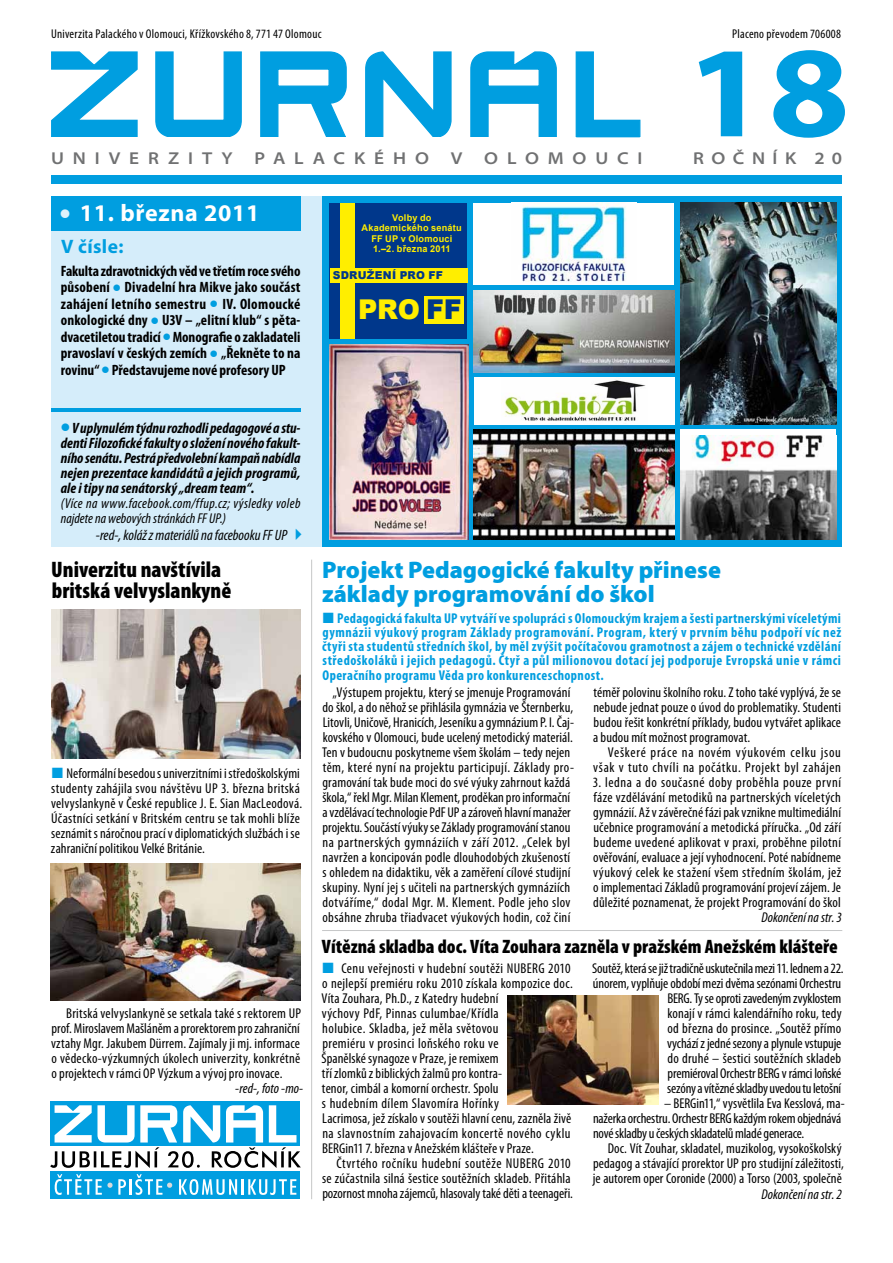
<style>
.page{position:relative;width:893px;height:1263px;background:#fff}
.page>*{position:absolute;margin:0;border:0;box-sizing:border-box;transform-origin:0 0}
.t1{font:700 130.35px "Myriad Pro";color:#009ee0;scale:1.12 1}
.t2{font:900 27.3px "Arial";color:#fe0}
.t3{font:900 24px/24px "Myriad Pro";color:#009ee0}
.t4{font:700 24px "Myriad Pro";letter-spacing:.03em;color:#fff}
.t5{font:900 condensed 22.5px/21px "Myriad Pro";color:#000}
.t6{font:900 condensed 19.5px "Myriad Pro";color:#000}
.t7{font:700 19.5px "Myriad Pro";letter-spacing:.02em;color:#009ee0}
.t8{font:600 semi-expanded 17.25px "Myriad Pro";letter-spacing:.5em;color:#707172}
.t9{font:600 semi-expanded 17.25px "Myriad Pro";letter-spacing:.42em;color:#707172}
.t10{font:700 condensed 15px/16.5px "Myriad Pro";color:#000;text-align:justify}
.t11{font:italic 700 condensed 15px/15px "Myriad Pro";letter-spacing:.01em;color:#000;text-align:justify}
.t12{font:italic condensed 15px "Myriad Pro";color:#000}
.t13{font:condensed 14.25px/15px "Myriad Pro";letter-spacing:.01em;color:#000}
.t14{font:700 condensed 14.25px/14.2px "Myriad Pro";letter-spacing:.03em;color:#009ee0;text-align:justify}
.t15{font:condensed 14.25px/15px "Myriad Pro";letter-spacing:-.01em;color:#000;text-align:right}
.t16{font:condensed 14.25px/15px "Myriad Pro";letter-spacing:-.015em;color:#000}
.t17{font:italic condensed 14.25px/15px "Myriad Pro";letter-spacing:.005em;color:#000}
.t18{font:condensed 14.25px/15px "Myriad Pro";letter-spacing:.045em;color:#000;text-align:right}
.t19{font:condensed 12.75px "Myriad Pro";letter-spacing:.02em;color:#000}
.t20{font:900 10.95px "Arial";letter-spacing:.02em;color:#00378b}
.t21{font:700 9.3px/10.1px "Arial";letter-spacing:.025em;color:#fe0;text-align:center}
.s1{color:#009ee0}
.s2{color:#00378b}
</style>
<div class="page">
<div style="left:51px;top:196px;width:791px;height:351px;background:#d5edfa"></div>
<div style="left:51px;top:196px;width:249px;height:34px;background:#009ee0"></div>
<svg style="left:575px;top:51px;width:66px;height:86px"></svg>
<svg style="left:470px;top:51px;width:87px;height:86px"></svg>
<svg style="left:365px;top:51px;width:87px;height:86px"></svg>
<svg style="left:260px;top:51px;width:87px;height:86px"></svg>
<svg style="left:155px;top:51px;width:87px;height:86px"></svg>
<svg style="left:51px;top:51px;width:87px;height:86px"></svg>
<div style="left:51px;top:175px;width:791px;height:8px;background:#009ee0"></div>
<hr style="left:51px;top:408px;width:249px;height:3px;background:#009ee0">
<hr style="left:311px;top:560px;width:1px;height:639px;background:#c6c7c8">
<div style="left:51px;top:1171px;width:249px;height:28px;background:#009ee0"></div>
<svg style="left:179px;top:1179px;width:117px;height:16px"></svg>
<svg style="left:55px;top:1174px;width:117px;height:21px"></svg>
<div style="left:51px;top:1101px;width:249px;height:45px;background:#009ee0"></div>
<svg style="left:50px;top:1105px;width:251px;height:63px"></svg>
<hr style="left:322px;top:930px;width:520px;height:1px;background:#c6c7c8">
<div style="left:322px;top:196px;width:520px;height:351px;background:#009ee0"></div>
<img style="left:473px;top:429px;width:201px;height:110px">
<img style="left:330px;top:344px;width:138px;height:195px">
<img style="left:680px;top:202px;width:156px;height:223px">
<div style="left:474px;top:377px;width:200px;height:47px;background:#fff"></div>
<img style="left:501px;top:380px;width:147px;height:45px">
<div style="left:680px;top:429px;width:156px;height:40px;background:#fff"></div>
<img style="left:680px;top:436px;width:156px;height:103px">
<div style="left:330px;top:203px;width:137px;height:136px;background:#00378b"></div>
<div style="left:330px;top:268px;width:137px;height:14px;background:#fe0"></div>
<div style="left:341px;top:203px;width:14px;height:136px;background:#fe0"></div>
<div style="left:424px;top:296px;width:39px;height:28px;background:#fe0"></div>
<div style="left:473px;top:203px;width:201px;height:81px;background:#fff"></div>
<img style="left:522px;top:203px;width:104px;height:79px">
<img style="left:474px;top:290px;width:200px;height:82px">
<img style="left:51px;top:609px;width:249px;height:150px">
<img style="left:51px;top:864px;width:249px;height:136px">
<img style="left:508px;top:996px;width:151px;height:108px">
<p class="t19" style="left:51px;top:27px;width:272px">Univerzita Palackého v Olomouci, Křížkovského 8, 771 47 Olomouc</p>
<p class="t19" style="left:732px;top:27px;width:110px">Placeno převodem 706008</p>
<p class="t8" style="left:51px;top:149px;width:183px">UNIVERZITY</p>
<p class="t8" style="left:255px;top:149px;width:176px">PALACKÉHO</p>
<p class="t8" style="left:451px;top:149px;width:35px">V O</p>
<p class="t8" style="left:507px;top:149px;width:137px">LOMOU CI</p>
<h3 class="t4" style="left:80px;top:199px;width:181px">11. března 2011</h3>
<h3 class="t7" style="left:61px;top:236px;width:64px">V čísle:</h3>
<p class="t10" style="left:61px;top:263px;width:241px">Fakulta zdravotnických věd ve třetím roce svého působení Divadelní hra Mikve jako součást zahájení letního semestru IV. Olomoucké onkologické dny U3V – „elitní klub“ s pěta&shy;dvacetiletou tradicí Monografie o zakladateli pravoslaví v českých zemích „Řekněte to na rovinu“ Představujeme nové profesory UP</p>
<p class="t11" style="left:61px;top:420px;width:241px;text-indent:11px">V uplynulém týdnu rozhodli pedagogové a stu&shy;denti Filozofické fakulty o složení nového fakult&shy;ního senátu. Pestrá předvolební kampaň nabídla nejen prezentace kandidátů a jejich programů, ale i tipy na senátorský „dream team“.</p>
<p class="t17" style="left:61px;top:496px;width:241px">(Více na www.facebook.com/ffup.cz; výsledky voleb najdete na webových stránkách FF UP.)</p>
<p class="t12" style="left:96px;top:527px;width:213px">-red-, koláž z materiálů na facebooku FF UP <span class="s1">✔</span></p>
<p class="t21" style="left:361px;top:213px;width:102px">Volby do<br>Akademického senátu<br>FF UP v Olomouci<br>1.–2. března 2011</p>
<p class="t20" style="left:333px;top:267px;width:112px">SDRUŽENÍ PRO FF</p>
<h2 class="t2" style="left:358px;top:290px;width:105px">PRO <span class="s2">FF</span></h2>
<h1 class="t1" style="left:686px;top:19px;width:147px">18</h1>
<p class="t9" style="left:693px;top:149px;width:150px">ROČNÍK 20</p>
<h3 class="t5" style="left:51px;top:559px;width:182px">Univerzitu navštívila britská velvyslankyně</h3>
<p class="t13" style="left:51px;top:766px;width:253px;text-indent:15px">Neformální besedou suniverzitními istředoškolskými studenty zahájila svou návštěvu UP 3. března britská velvyslankyně v České republice J. E. Sian MacLeodová.<br>Účastníci setkání v Britském centru se tak mohli blíže seznámit s náročnou prací vdiplomatických službách i se zahraniční politikou Velké Británie.</p>
<p class="t13" style="left:51px;top:1006px;width:252px;text-align:justify;text-indent:15px">Britská velvyslankyně se setkala také s rektorem UP prof. Miroslavem Mašláněm aprorektorem pro zahraniční vztahy Mgr. Jakubem Dürrem. Zajímaly ji mj. informace o vědecko-výzkumných úkolech univerzity, konkrétně oprojektech vrámci OP Výzkum avývoj pro inovace.</p>
<p class="t17" style="left:235px;top:1081px;width:70px">-red-, foto -mo-</p>
<h3 class="t3" style="left:322px;top:558px;width:400px">Projekt Pedagogické fakulty přinese základy programování do škol</h3>
<p class="t14" style="left:322px;top:611px;width:521px;text-indent:15px">Pedagogická fakulta UP vytváří ve spolupráci s Olomouckým krajem a šesti partnerskými víceletými gymnázii výukový program Základy programování. Program, který v prvním běhu podpoří víc než čtyři sta studentů středních škol, by měl zvýšit počítačovou gramotnost a zájem o technické vzdělání středoškoláků i jejich pedagogů. Čtyř a půl milionovou dotací jej podporuje Evropská unie v rámci Operačního programu Věda pro konkurenceschopnost.</p>
<p class="t13" style="left:593px;top:685px;width:249px;text-align:justify">téměř polovinu školního roku. Ztoho také vyplývá, že se nebude jednat pouze o úvod do problematiky. Studenti budou řešit konkrétní příklady, budou vytvářet aplikace abudou mít možnost programovat.</p>
<p class="t18" style="left:593px;top:745px;width:249px">Veškeré práce na novém výukovém celku jsou však v tuto chvíli na počátku. Projekt byl zahájen</p>
<p class="t13" style="left:593px;top:775px;width:250px;text-align:justify">3. ledna a do současné doby proběhla pouze první fáze vzdělávání metodiků na partnerských víceletých gymnázií. Až vzávěrečné fázi pak vznikne multimediální učebnice programování a metodická příručka. „Od září budeme uvedené aplikovat v praxi, proběhne pilotní ověřování, evaluace a její vyhodnocení. Poté nabídneme výukový celek ke stažení všem středním školám, jež o implementaci Základů programování projeví zájem. Je důležité poznamenat, že projekt Programování do škol</p>
<h3 class="t6" style="left:322px;top:936px;width:517px">Vítězná skladba doc. Víta Zouhara zazněla v pražském Anežském klášteře</h3>
<p class="t15" style="left:592px;top:961px;width:253px">Soutěž, která se již tradičně uskutečnila mezi 11. lednem a22. únorem, vyplňuje období mezi dvěma sezónami Orchestru BERG. Ty se oproti zavedeným zvyklostem<br>konají v rámci kalendářního roku, tedy<br>od března do prosince. „Soutěž přímo<br>vychází zjedné sezony aplynule vstupuje<br>do druhé – šestici soutěžních skladeb<br>premiéroval Orchestr BERG vrámci loňské<br>sezóny avítězné skladby uvedou tu letošní</p>
<p class="t16" style="left:593px;top:1096px;width:253px;text-indent:71px">– BERGin11,“ vysvětlila Eva Kesslová, ma&shy;nažerka orchestru. Orchestr BERG každým rokem objednává nové skladby učeských skladatelů mladé generace.</p>
<p class="t13" style="left:593px;top:1141px;width:252px;text-indent:15px">Doc. Vít Zouhar, skladatel, muzikolog, vysokoškolský pedagog a stávající prorektor UP pro studijní záležitosti, je autorem oper Coronide (2000) a Torso (2003, společně</p>
<p class="t13" style="left:322px;top:685px;width:253px;text-align:center">„Výstupem projektu, který se jmenuje Programování do škol, a do něhož se přihlásila gymnázia ve Šternberku, Litovli, Uničově, Hranicích, Jeseníku agymnázium P. I.Čaj&shy;kovského v Olomouci, bude ucelený metodický materiál.<br>Ten v budoucnu poskytneme všem školám – tedy nejen těm, které nyní na projektu participují. Základy pro&shy;gramování tak bude moci do své výuky zahrnout každá škola,“ řekl Mgr. Milan Klement, proděkan pro informační avzdělávací technologie PdF UP azároveň hlavní manažer projektu. Součástí výuky se Základy programování stanou na partnerských gymnáziích v září 2012. „Celek byl navržen a koncipován podle dlouhodobých zkušeností s ohledem na didaktiku, věk a zaměření cílové studijní skupiny. Nyní jej s učiteli na partnerských gymnáziích dotváříme,“ dodal Mgr. M. Klement. Podle jeho slov obsáhne zhruba třiadvacet výukových hodin, což činí</p>
<p class="t17" style="left:761px;top:910px;width:82px">Dokončení na str. 3</p>
<p class="t13" style="left:322px;top:961px;width:253px;text-indent:20px">Cenu veřejnosti v hudební soutěži NUBERG 2010 o nejlepší premiéru roku 2010 získala kompozice doc.<br>Víta Zouhara, Ph.D., z Katedry hudební<br>výchovy PdF, Pinnas culumbae/Křídla<br>holubice. Skladba, jež měla světovou<br>premiéru v prosinci loňského roku ve<br>Španělské synagoze v Praze, je remixem<br>tří zlomků zbiblických žalmů pro kontra-<br>tenor, cimbál a komorní orchestr. Spolu<br>s hudebním dílem Slavomíra Hořínky<br>Lacrimosa, jež získalo v soutěži hlavní cenu, zazněla živě na slavnostním zahajovacím koncertě nového cyklu BERGin11 7. března v Anežském klášteře vPraze.</p>
<p class="t13" style="left:322px;top:1156px;width:252px;text-indent:15px">Čtvrtého ročníku hudební soutěže NUBERG 2010 se zúčastnila silná šestice soutěžních skladeb. Přitáhla pozornost mnoha zájemců, hlasovaly také děti a teenageři.</p>
<p class="t17" style="left:761px;top:1187px;width:82px">Dokončení na str. 2</p>
</div>
